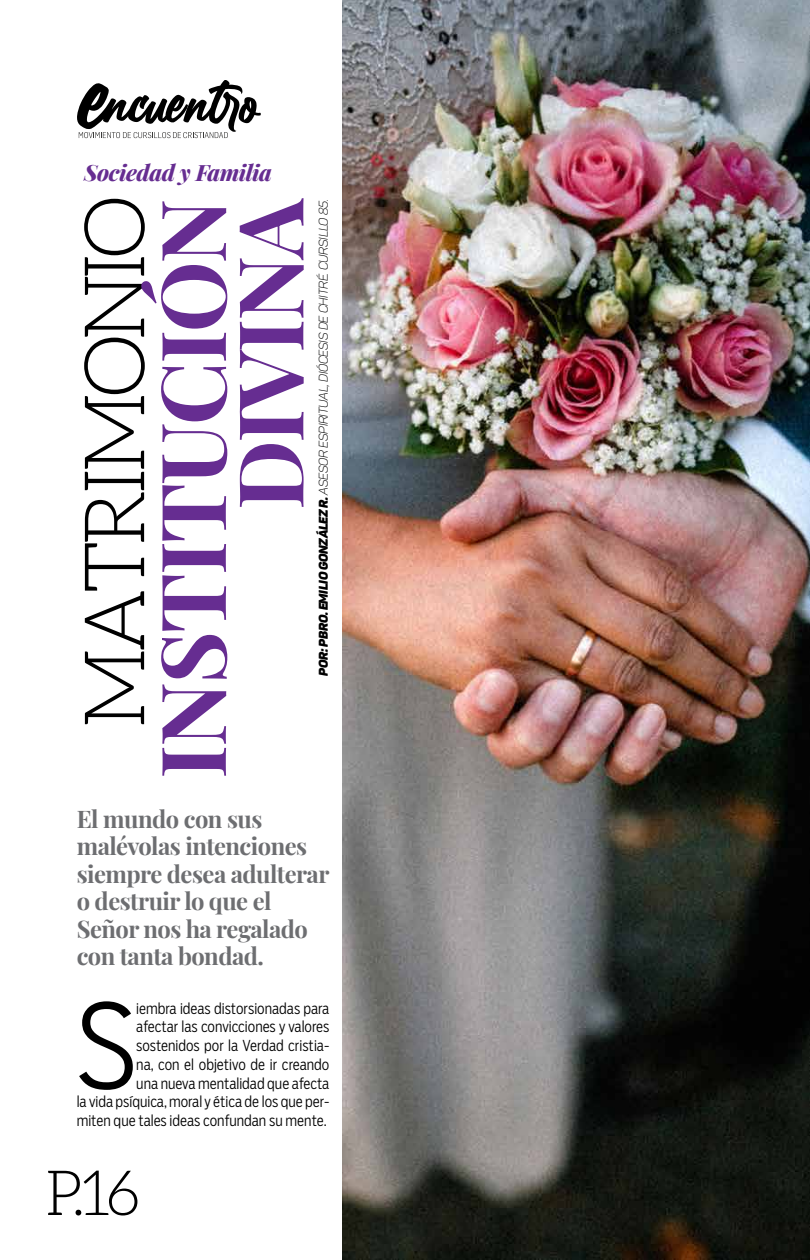
<style>
.page{position:relative;width:810px;height:1260px;background:#fff}
.page>*{position:absolute;margin:0;border:0;box-sizing:border-box;transform-origin:0 0}
.t1{font:300 116.12px "Salvo Sans Cond";color:#000}
.t2{font:90px/77.5px "Playfair Display";letter-spacing:-.02em;color:#662d91;text-align:right}
.t3{font:300 83.75px "Aleo";letter-spacing:-.06em;color:#000}
.t4{font:300 62.5px "Aleo";color:#000}
.t5{font:23.75px/27.5px "Playfair Display";letter-spacing:-.02em;color:#6d6e71}
.t6{font:italic 800 22.5px "Playfair Display";letter-spacing:-.02em;color:#662d91}
.t7{font:300 15px/18.8px "Salvo Sans Cond";color:#000;text-align:right}
.t8{font:12.5px "Panton Lightitalic Caps";letter-spacing:-.03em;color:#000}
.s1{font-family:"Panton Blackitalic Caps"}
</style>
<div class="page">
<svg style="left:77px;top:80px;width:184px;height:58px"></svg>
<img style="left:342px;top:0;width:468px;height:1260px">
<h3 class="t6" style="left:84px;top:155px;width:189px">Sociedad y Familia</h3>
<h2 class="t2" style="left:146px;top:779px;width:583px;rotate:-90deg">INSTITUCIÓN<br>DIVINA</h2>
<h3 class="t5" style="left:77px;top:803px;width:254px">El mundo con sus malévolas intenciones siempre desea adulterar o destruir lo que el<br>Señor nos ha regalado con tanta bondad.</h3>
<h3 class="t3" style="left:69px;top:728px;width:535px;rotate:-90deg">MATRIMONIO</h3>
<p class="t8" style="left:316px;top:676px;width:478px;rotate:-90deg"><span class="s1">Por: Pbro. Emilio González R.</span> Asesor Espiritual, Diócesis de Chitré. Cursillo 85.</p>
<h1 class="t1" style="left:77px;top:971px;width:61px">S</h1>
<p class="t7" style="left:77px;top:999px;width:254px">iembra ideas distorsionadas para<br>afectar las convicciones y valores sostenidos por la Verdad cristia-<br>na, con el objetivo de ir creando<br>una nueva mentalidad que afecta<br>la vida psíquica, moral y ética de los que per&shy;miten que tales ideas confundan su mente.</p>
<h3 class="t4" style="left:45px;top:1159px;width:96px">P.16</h3>
</div>
